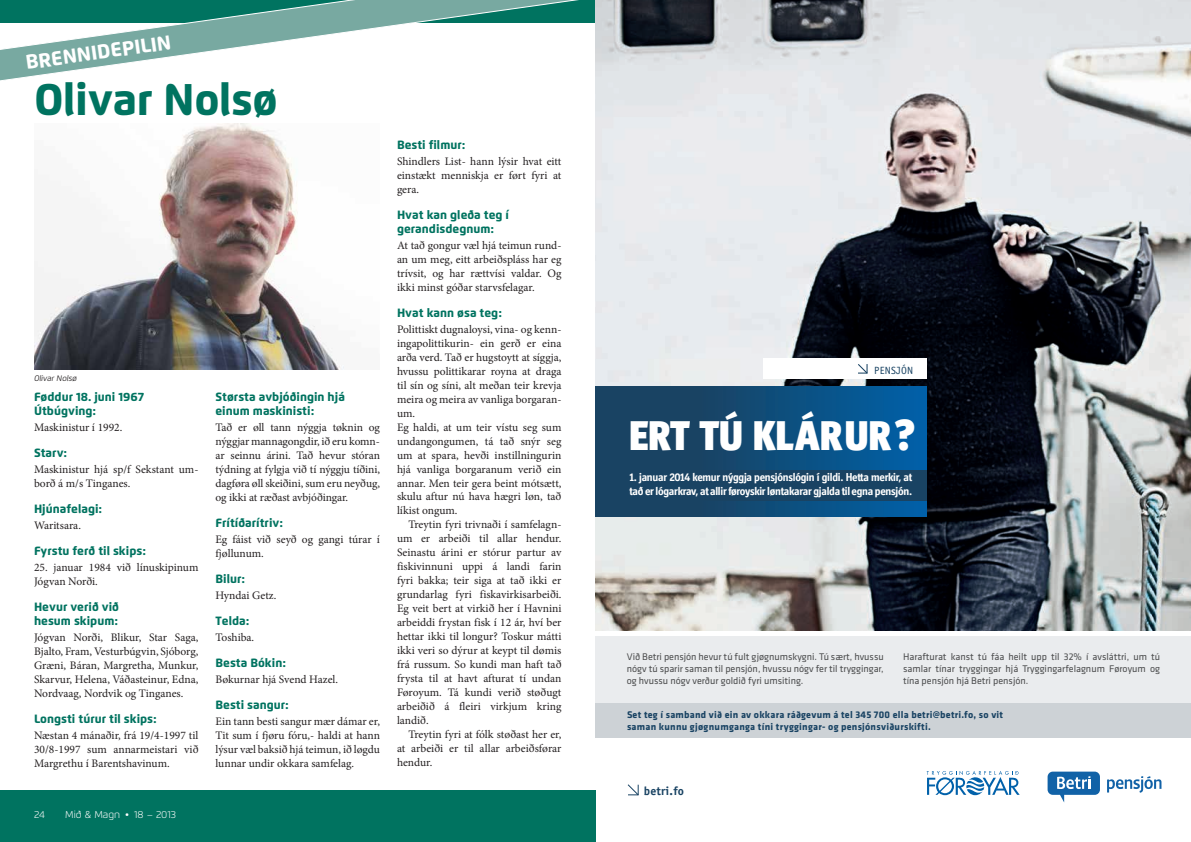
<style>
.page{position:relative;width:1191px;height:842px;background:#fff}
.page>*{position:absolute;margin:0;border:0;box-sizing:border-box;transform-origin:0 0}
.t1{font:800 44.3px "Flexo";color:#007360}
.t2{font:900 42px "Officina Display ITC Std";color:#fff}
.t3{font:800 20px "Flexo";color:#fff}
.t4{font:800 12px/14px "Flexo";color:#007360}
.t5{font:700 11.9px "Officina Sans Std";letter-spacing:.02em;color:#194363}
.t6{font:700 11.6px/14px "Officina Display ITC Std";letter-spacing:-.02em;color:#fff}
.t7{font:11.5px/14px "Minion Pro";color:#231f20;text-align:justify}
.t8{font:10.5px "Officina Sans Std";letter-spacing:.025em;color:#194363}
.t9{font:10px/12px "Klavika";color:#4b4c4d;text-align:justify}
.t10{font:700 10px/12px "Klavika";letter-spacing:.025em;color:#194363}
.t11{font:300 10px "Flexo";color:#fff}
.t12{font:italic 8px "Flexo";color:#231f20}
.s1{font-size:44px}
</style>
<div class="page">
<div style="left:0;top:790px;width:595px;height:52px;background:#007360"></div>
<svg style="left:0;top:0;width:595px;height:81px"></svg>
<img style="left:34px;top:123px;width:310px;height:246px">
<img style="left:595px;top:0;width:596px;height:631px">
<div style="left:763px;top:359px;width:163px;height:20px;background:#fff"></div>
<div style="left:595px;top:387px;width:331px;height:130px;background:linear-gradient(to right,#1e3c54,#015ea2)"></div>
<div style="left:595px;top:470px;width:331px;height:31px;background:#194363"></div>
<svg style="left:627px;top:784px;width:12px;height:12px"></svg>
<svg style="left:1047px;top:772px;width:53px;height:30px"></svg>
<svg style="left:1107px;top:776px;width:54px;height:17px"></svg>
<svg style="left:926px;top:771px;width:93px;height:24px"></svg>
<svg style="left:858px;top:364px;width:10px;height:10px"></svg>
<div style="left:595px;top:636px;width:596px;height:102px;background:#eaecee"></div>
<div style="left:595px;top:703px;width:596px;height:35px;background:#cdd2d6"></div>
<h3 class="t3" style="left:24px;top:50px;width:148px;rotate:-8deg">BRENN IDEPILIN</h3>
<h1 class="t1" style="left:34px;top:73px;width:245px">Olivar Nolsø</h1>
<p class="t12" style="left:34px;top:373px;width:44px">Olivar Nolsø</p>
<p class="t4" style="left:34px;top:389px;width:112px">Føddur 18. juni 1967<br>Útbúgving:</p>
<p class="t7" style="left:34px;top:420px;width:90px">Maskinistur í 1992.</p>
<p class="t4" style="left:34px;top:445px;width:35px">Starv:</p>
<p class="t7" style="left:34px;top:462px;width:166px">Maskinistur hjá sp/f Sekstant um&shy;borð á m/s Tinganes.</p>
<p class="t4" style="left:34px;top:501px;width:70px">Hjúnafelagi:</p>
<p class="t7" style="left:34px;top:518px;width:48px">Waritsara.</p>
<p class="t4" style="left:34px;top:543px;width:114px">Fyrstu ferð til skips:</p>
<p class="t7" style="left:34px;top:560px;width:166px">25. januar 1984 við línuskipinum<br>Jógvan Norði.</p>
<p class="t4" style="left:34px;top:599px;width:86px">Hevur verið við hesum skipum:</p>
<p class="t7" style="left:34px;top:630px;width:166px">Jógvan Norði, Blikur, Star Saga, Bjalto, Fram, Vesturbúgvin, Sjóborg, Græni, Báran, Margretha, Munkur, Skarvur, Helena, Váðasteinur, Edna, Nordvaag, Nordvik og Tinganes.</p>
<p class="t4" style="left:34px;top:711px;width:124px">Longsti túrur til skips:</p>
<p class="t7" style="left:34px;top:728px;width:166px">Næstan 4 mánaðir, frá 19/4-1997 til 30/8-1997 sum annarmeistari við Margrethu í Barentshavinum.</p>
<p class="t11" style="left:34px;top:808px;width:13px">24</p>
<p class="t11" style="left:65px;top:808px;width:65px">Mið &amp; Magn •</p>
<p class="t11" style="left:134px;top:808px;width:44px">18 – 2013</p>
<p class="t4" style="left:215px;top:389px;width:131px">Størsta avbjóðingin hjá einum maskinisti:</p>
<p class="t7" style="left:215px;top:420px;width:166px">Tað er øll tann nýggja tøknin og nýggjar mannagongdir, ið eru komn&shy;ar seinnu árini. Tað hevur stóran týdning at fylgja við tí nýggju tíðini, dagføra øll skeiðini, sum eru neyðug, og ikki at ræðast avbjóðingar.</p>
<p class="t4" style="left:215px;top:515px;width:69px">Frítíðarítriv:</p>
<p class="t7" style="left:215px;top:532px;width:166px">Eg fáist við seyð og gangi túrar í fjøllunum.</p>
<p class="t4" style="left:215px;top:571px;width:31px">Bilur:</p>
<p class="t7" style="left:215px;top:588px;width:62px">Hyndai Getz.</p>
<p class="t4" style="left:215px;top:613px;width:35px">Telda:</p>
<p class="t7" style="left:215px;top:630px;width:40px">Toshiba.</p>
<p class="t4" style="left:215px;top:655px;width:72px">Besta Bókin:</p>
<p class="t7" style="left:215px;top:672px;width:124px">Bøkurnar hjá Svend Hazel.</p>
<p class="t4" style="left:215px;top:697px;width:75px">Besti sangur:</p>
<p class="t7" style="left:215px;top:714px;width:166px">Ein tann besti sangur mær dámar er, Tit sum í fjøru fóru,- haldi at hann lýsur væl baksið hjá teimun, ið løgdu lunnar undir okkara samfelag.</p>
<p class="t4" style="left:397px;top:137px;width:70px">Besti filmur:</p>
<p class="t7" style="left:397px;top:154px;width:166px">Shindlers List- hann lýsir hvat eitt einstækt menniskja er ført fyri at gera.</p>
<p class="t4" style="left:397px;top:207px;width:114px">Hvat kan gleða teg í gerandisdegnum:</p>
<p class="t7" style="left:397px;top:238px;width:166px">At tað gongur væl hjá teimun rund&shy;an um meg, eitt arbeiðspláss har eg trívsit, og har rættvísi valdar. Og ikki minst góðar starvsfelagar.</p>
<p class="t4" style="left:397px;top:305px;width:107px">Hvat kann øsa teg:</p>
<p class="t7" style="left:397px;top:322px;width:166px;text-align:left">Polittiskt dugnaloysi, vina- og kenn&shy;ingapolittikurin- ein gerð er eina arða verd. Tað er hugstoytt at síggja, hvussu polittikarar royna at draga til sín og síni, alt meðan teir krevja meira og meira av vanliga borgaran&shy;um.<br>Eg haldi, at um teir vístu seg sum undangongumen, tá tað snýr seg um at spara, hevði instillningurin hjá vanliga borgaranum verið ein annar. Men teir gera beint mótsætt, skulu aftur nú hava hægri løn, tað líkist ongum.</p>
<p class="t7" style="left:397px;top:518px;width:166px;text-indent:11px">Treytin fyri trivnaði í samfelagn&shy;um er arbeiði til allar hendur.<br>Seinastu árini er stórur partur av fiskivinnuni uppi á landi farin fyri bakka; teir siga at tað ikki er grundarlag fyri fiskavirkisarbeiði.<br>Eg veit bert at virkið her í Havnini arbeiddi frystan fisk í 12 ár, hví ber hettar ikki til longur? Toskur mátti ikki veri so dýrur at keypt til dømis frá russum. So kundi man haft tað frysta til at havt afturat tí undan Føroyum. Tá kundi verið støðugt arbeiðið á fleiri virkjum kring landið.</p>
<p class="t7" style="left:397px;top:728px;width:166px;text-indent:11px">Treytin fyri at fólk støðast her er, at arbeiði er til allar arbeiðsførar hendur.</p>
<p class="t8" style="left:874px;top:364px;width:41px">PENSJÓN</p>
<h2 class="t2" style="left:629px;top:411px;width:287px">ERT TÚ KLÁRUR<span class="s1">?</span></h2>
<p class="t6" style="left:629px;top:470px;width:284px">1. januar 2014 kemur nýggja pensjónslógin í gildi. Hetta merkir, at tað er lógarkrav, at allir føroyskir løntakarar gjalda til egna pensjón.</p>
<p class="t9" style="left:627px;top:651px;width:258px">Við Betri pensjón hevur tú fult gjøgnumskygni. Tú sært, hvussu nógv tú sparir saman til pensjón, hvussu nógv fer til tryggingar, og hvussu nógv verður goldið fyri umsiting.</p>
<p class="t9" style="left:903px;top:651px;width:258px">Harafturat kanst tú fáa heilt upp til 32% í avsláttri, um tú samlar tínar tryggingar hjá Tryggingarfelagnum Føroyum og tína pensjón hjá Betri pensjón.</p>
<p class="t10" style="left:627px;top:709px;width:378px">Set teg í samband við ein av okkara ráðgevum á tel 345 700 ella betri@betri.fo, so vit saman kunnu gjøgnumganga tíni tryggingar- og pensjónsviðurskifti.</p>
<p class="t5" style="left:643px;top:784px;width:42px">betri.fo</p>
</div>
